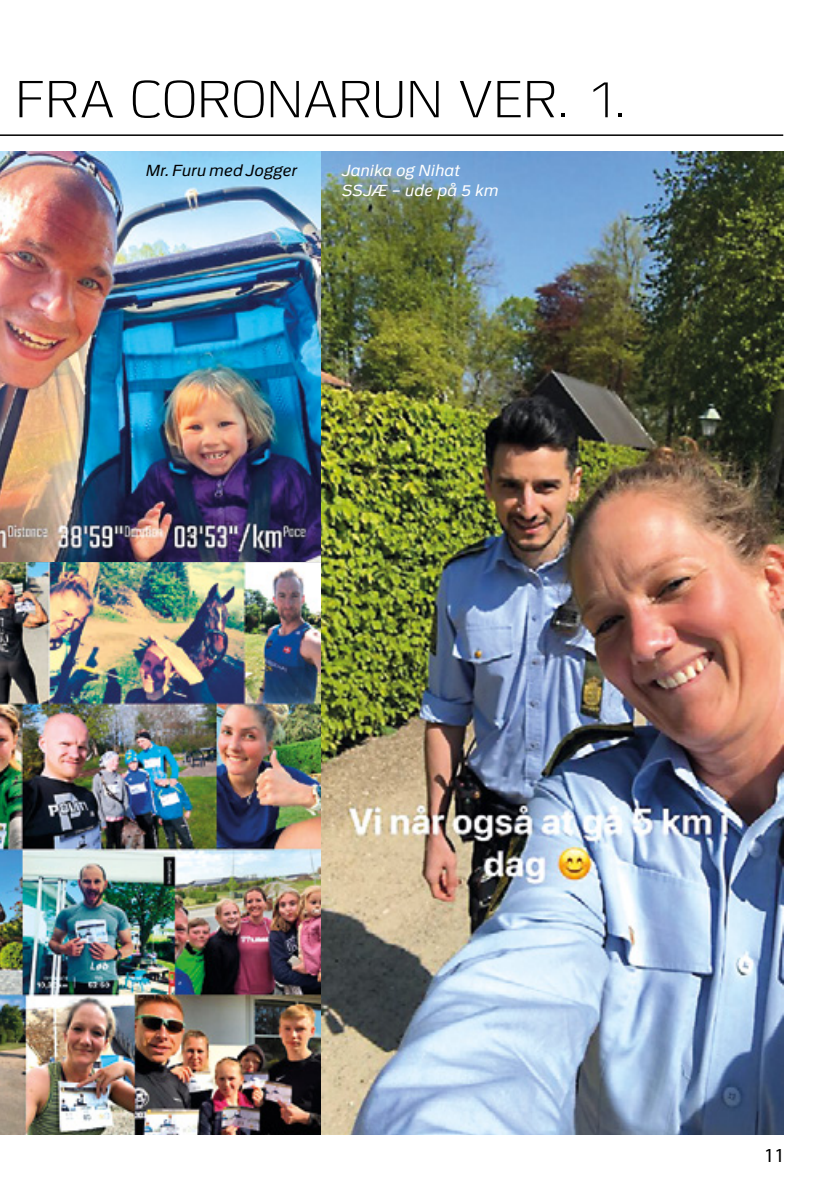
<style>
.page{position:relative;width:840px;height:1191px;background:#fff}
.page>*{position:absolute;margin:0;border:0;box-sizing:border-box;transform-origin:0 0}
.t1{font:300 52px "Politi";color:#000}
.t2{font:20px "Myriad Pro";color:#000}
.t3{font:italic 16px/20px "Politi";letter-spacing:.015em;color:#fff}
.t4{font:italic 16px "Politi";letter-spacing:.005em;color:#000}
</style>
<div class="page">
<hr style="left:0;top:134px;width:782px;height:2px;background:#000">
<img style="left:0;top:151px;width:782px;height:983px">
<h1 class="t1" style="left:15px;top:72px;width:612px">FRA CORONARUN VER. 1.</h1>
<p class="t4" style="left:145px;top:162px;width:152px">Mr. Furu med Jogger</p>
<p class="t3" style="left:341px;top:161px;width:158px">Janika og Nihat<br>SSJÆ – ude på 5 km</p>
<p class="t2" style="left:763px;top:1143px;width:22px">11</p>
</div>
